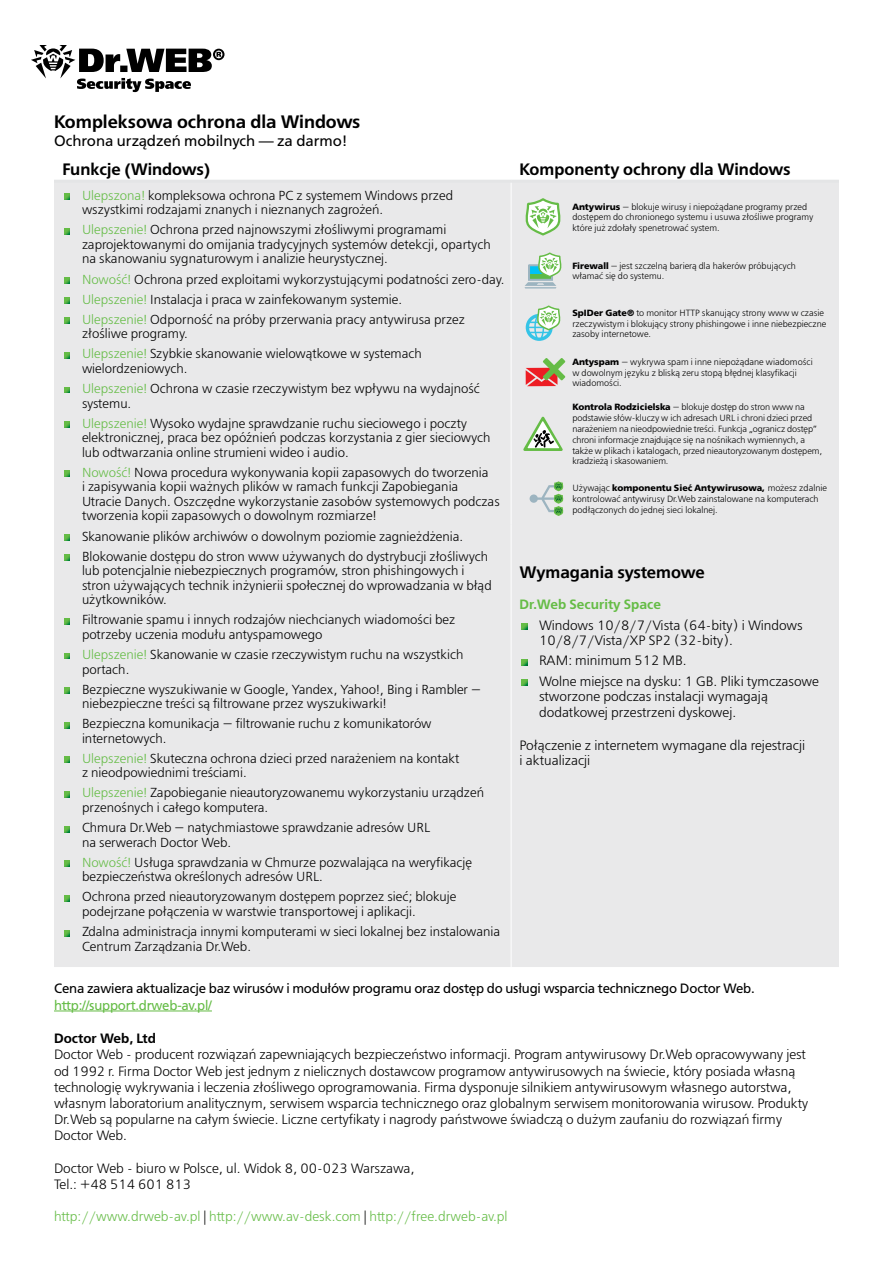
<style>
.page{position:relative;width:893px;height:1263px;background:#fff}
.page>*{position:absolute;margin:0;border:0;box-sizing:border-box;transform-origin:0 0}
.t1{font:18px "Free Set Demi Bold E";color:#000}
.t2{font:16.5px "Free Set Demi Bold E";color:#000}
.t3{font:16.5px "Free Set Demi Bold A";color:#000}
.t4{font:15px "Free Set E";color:#000}
.t5{font:13.5px/16.2px "Free Set Light E";letter-spacing:-.005em;color:#000}
.t6{font:13.5px "Free Set E";letter-spacing:-.015em;color:#000}
.t7{font:13.5px "Free Set Light E";color:#65bc46}
.t8{font:13.5px "Free Set C";letter-spacing:-.015em;color:#65bc46}
.t9{font:13.5px "Free Set Demi Bold E";color:#65bc46}
.t10{font:13.5px "Free Set Demi Bold E";color:#000}
.t11{font:13.05px/14.5px "Free Set Light E";color:#000}
.t12{font:9px/10.8px "Free Set Light E";color:#000}
.t13{font:9px "Free Set Bold E";color:#000}
.s1{color:#65bc46}
.s2{font-family:"Free Set Bold E"}
.s3{font-family:"Free Set Light E"}
.s4{color:#000}
</style>
<div class="page">
<svg style="left:31px;top:45px;width:193px;height:47px"></svg>
<hr style="left:54px;top:1011px;width:158px;height:1px;background:#65bc46">
<div style="left:54px;top:183px;width:785px;height:784px;background:#e9e9ea"></div>
<hr style="left:54px;top:180px;width:457px;height:3px;background:#e4e5e6">
<hr style="left:511px;top:180px;width:328px;height:3px;background:#e4e5e6">
<hr style="left:511px;top:183px;width:1px;height:341px;background:#fff">
<hr style="left:511px;top:524px;width:1px;height:443px;background:#fff">
<svg style="left:64px;top:194px;width:6px;height:6px"></svg>
<svg style="left:64px;top:228px;width:6px;height:6px"></svg>
<svg style="left:64px;top:278px;width:6px;height:6px"></svg>
<svg style="left:64px;top:298px;width:6px;height:6px"></svg>
<svg style="left:64px;top:318px;width:6px;height:6px"></svg>
<svg style="left:64px;top:352px;width:6px;height:6px"></svg>
<svg style="left:64px;top:387px;width:6px;height:6px"></svg>
<svg style="left:64px;top:422px;width:6px;height:6px"></svg>
<svg style="left:64px;top:471px;width:6px;height:6px"></svg>
<svg style="left:64px;top:534px;width:6px;height:6px"></svg>
<svg style="left:64px;top:555px;width:6px;height:6px"></svg>
<svg style="left:64px;top:618px;width:6px;height:6px"></svg>
<svg style="left:64px;top:653px;width:6px;height:6px"></svg>
<svg style="left:64px;top:688px;width:6px;height:6px"></svg>
<svg style="left:64px;top:722px;width:6px;height:6px"></svg>
<svg style="left:64px;top:757px;width:6px;height:6px"></svg>
<svg style="left:64px;top:791px;width:6px;height:6px"></svg>
<svg style="left:64px;top:826px;width:6px;height:6px"></svg>
<svg style="left:64px;top:861px;width:6px;height:6px"></svg>
<svg style="left:64px;top:895px;width:6px;height:6px"></svg>
<svg style="left:64px;top:930px;width:6px;height:6px"></svg>
<svg style="left:524px;top:195px;width:39px;height:43px"></svg>
<svg style="left:525px;top:253px;width:38px;height:35px"></svg>
<svg style="left:526px;top:306px;width:36px;height:35px"></svg>
<svg style="left:526px;top:358px;width:39px;height:28px"></svg>
<svg style="left:523px;top:416px;width:40px;height:35px"></svg>
<svg style="left:530px;top:481px;width:33px;height:35px"></svg>
<svg style="left:521px;top:624px;width:6px;height:6px"></svg>
<svg style="left:521px;top:659px;width:6px;height:6px"></svg>
<svg style="left:521px;top:680px;width:6px;height:6px"></svg>
<h1 class="t1" style="left:54px;top:112px;width:308px">Kompleksowa ochrona dla Windows</h1>
<p class="t4" style="left:54px;top:132px;width:295px">Ochrona urządzeń mobilnych — za darmo!</p>
<p class="t2" style="left:63px;top:160px;width:149px">Funkcje (Windows)</p>
<p class="t2" style="left:520px;top:160px;width:272px">Komponenty ochrony dla Windows</p>
<p class="t11" style="left:82px;top:188px;width:373px"><span class="s1">Ulepszona!</span> kompleksowa ochrona PC z systemem Windows przed wszystkimi rodzajami znanych i nieznanych zagrożeń.</p>
<p class="t11" style="left:82px;top:223px;width:410px"><span class="s1">Ulepszenie!</span> Ochrona przed najnowszymi złośliwymi programami zaprojektowanymi do omijania tradycyjnych systemów detekcji, opartych na skanowaniu sygnaturowym i analizie heurystycznej.</p>
<p class="t11" style="left:82px;top:269px;width:424px;line-height:20.1px"><span class="s1">Nowość!</span> Ochrona przed exploitami wykorzystującymi podatności zero-day.<br><span class="s1">Ulepszenie!</span> Instalacja i praca w zainfekowanym systemie.<br><span class="s1">Ulepszenie!</span> Odporność na próby przerwania pracy antywirusa przez</p>
<p class="t11" style="left:82px;top:324px;width:341px;line-height:20.1px">złośliwe programy.<br><span class="s1">Ulepszenie!</span> Szybkie skanowanie wielowątkowe w systemach</p>
<p class="t11" style="left:82px;top:359px;width:399px;line-height:20.1px">wielordzeniowych.<br><span class="s1">Ulepszenie!</span> Ochrona w czasie rzeczywistym bez wpływu na wydajność</p>
<p class="t11" style="left:82px;top:393px;width:387px;line-height:20.1px">systemu.<br><span class="s1">Ulepszenie!</span> Wysoko wydajne sprawdzanie ruchu sieciowego i poczty</p>
<p class="t11" style="left:82px;top:431px;width:410px">elektronicznej, praca bez opóźnień podczas korzystania z gier sieciowych lub odtwarzania online strumieni wideo i audio.</p>
<p class="t11" style="left:82px;top:465px;width:419px"><span class="s1">Nowość!</span> Nowa procedura wykonywania kopii zapasowych do tworzenia<br>i zapisywania kopii ważnych plików w ramach funkcji Zapobiegania Utracie Danych. Oszczędne wykorzystanie zasobów systemowych podczas tworzenia kopii zapasowych o dowolnym rozmiarze!</p>
<p class="t11" style="left:82px;top:526px;width:408px;line-height:20.1px">Skanowanie plików archiwów o dowolnym poziomie zagnieżdżenia.<br>Blokowanie dostępu do stron www używanych do dystrybucji złośliwych</p>
<p class="t11" style="left:82px;top:564px;width:411px">lub potencjalnie niebezpiecznych programów, stron phishingowych i stron używających technik inżynierii społecznej do wprowadzania w błąd użytkowników.</p>
<p class="t11" style="left:82px;top:613px;width:375px">Filtrowanie spamu i innych rodzajów niechcianych wiadomości bez potrzeby uczenia modułu antyspamowego</p>
<p class="t11" style="left:82px;top:647px;width:383px"><span class="s1">Ulepszenie!</span> Skanowanie w czasie rzeczywistym ruchu na wszystkich portach.</p>
<p class="t11" style="left:82px;top:682px;width:401px">Bezpieczne wyszukiwanie w Google, Yandex, Yahoo!, Bing i Rambler — niebezpieczne treści są filtrowane przez wyszukiwarki!</p>
<p class="t11" style="left:82px;top:717px;width:351px">Bezpieczna komunikacja — filtrowanie ruchu z komunikatorów internetowych.</p>
<p class="t11" style="left:82px;top:751px;width:379px"><span class="s1">Ulepszenie!</span> Skuteczna ochrona dzieci przed narażeniem na kontakt z nieodpowiednimi treściami.</p>
<p class="t11" style="left:82px;top:786px;width:404px"><span class="s1">Ulepszenie!</span> Zapobieganie nieautoryzowanemu wykorzystaniu urządzeń przenośnych i całego komputera.</p>
<p class="t11" style="left:82px;top:821px;width:350px">Chmura Dr.Web — natychmiastowe sprawdzanie adresów URL na serwerach Doctor Web.</p>
<p class="t11" style="left:82px;top:855px;width:391px"><span class="s1">Nowość!</span> Usługa sprawdzania w Chmurze pozwalająca na weryfikację bezpieczeństwa określonych adresów URL.</p>
<p class="t11" style="left:82px;top:890px;width:376px">Ochrona przed nieautoryzowanym dostępem poprzez sieć; blokuje podejrzane połączenia w warstwie transportowej i aplikacji.</p>
<p class="t11" style="left:82px;top:924px;width:420px">Zdalna administracja innymi komputerami w sieci lokalnej bez instalowania<br>Centrum Zarządzania Dr.Web.</p>
<p class="t12" style="left:572px;top:201px;width:243px"><span class="s2">Antywirus</span> — blokuje wirusy i niepożądane programy przed dostępem do chronionego systemu i usuwa złośliwe programy które już zdołały spenetrować system.</p>
<p class="t12" style="left:572px;top:260px;width:225px"><span class="s2">Firewall</span> — jest szczelną barierą dla hakerów próbujących włamać się do systemu.</p>
<p class="t12" style="left:572px;top:308px;width:255px"><span class="s2">SpIDer Gate®</span> to monitor HTTP skanujący strony www w czasie rzeczywistym i blokujący strony phishingowe i inne niebezpieczne zasoby internetowe.</p>
<p class="t12" style="left:572px;top:356px;width:242px"><span class="s2">Antyspam</span> — wykrywa spam i inne niepożądane wiadomości w dowolnym języku z bliską zeru stopą błędnej klasyfikacji wiadomości.</p>
<p class="t12" style="left:572px;top:402px;width:251px"><span class="s2">Kontrola Rodzicielska</span> — blokuje dostęp do stron www na podstawie słów-kluczy w ich adresach URL i chroni dzieci przed narażeniem na nieodpowiednie treści. Funkcja „ogranicz dostęp” chroni informacje znajdujące się na nośnikach wymiennych, a także w plikach i katalogach, przed nieautoryzowanym dostępem, kradzieżą i skasowaniem.</p>
<p class="t13" style="left:572px;top:483px;width:256px"><span class="s3">Używając</span> komponentu Sieć Antywirusowa, <span class="s3">możesz zdalnie</span></p>
<p class="t12" style="left:572px;top:494px;width:248px">kontrolować antywirusy Dr.Web zainstalowane na komputerach podłączonych do jednej sieci lokalnej.</p>
<p class="t3" style="left:520px;top:563px;width:187px">Wymagania systemowe</p>
<p class="t9" style="left:520px;top:596px;width:143px">Dr.Web Security Space</p>
<p class="t5" style="left:539px;top:618px;width:265px;line-height:15px">Windows 10/8/7/Vista (64-bity) i Windows<br>10/8/7/Vista/XP SP2 (32-bity).</p>
<p class="t5" style="left:539px;top:650px;width:281px;line-height:20.5px">RAM: minimum 512 MB.<br>Wolne miejsce na dysku: 1 GB. Pliki tymczasowe</p>
<p class="t5" style="left:539px;top:688px;width:230px">stworzone podczas instalacji wymagają dodatkowej przestrzeni dyskowej.</p>
<p class="t5" style="left:520px;top:738px;width:287px;line-height:15px">Połączenie z internetem wymagane dla rejestracji i aktualizacji</p>
<p class="t6" style="left:54px;top:981px;width:702px">Cena zawiera aktualizacje baz wirusów i modułów programu oraz dostęp do usługi wsparcia technicznego Doctor Web.</p>
<p class="t8" style="left:54px;top:997px;width:159px">http://support.drweb-av.pl/</p>
<p class="t10" style="left:54px;top:1030px;width:103px">Doctor Web, Ltd</p>
<p class="t5" style="left:54px;top:1047px;width:756px">Doctor Web - producent rozwiązań zapewniających bezpieczeństwo informacji. Program antywirusowy Dr.Web opracowywany jest od 1992 r. Firma Doctor Web jest jednym z nielicznych dostawcow programow antywirusowych na świecie, który posiada własną technologię wykrywania i leczenia złośliwego oprogramowania. Firma dysponuje silnikiem antywirusowym własnego autorstwa, własnym laboratorium analitycznym, serwisem wsparcia technicznego oraz globalnym serwisem monitorowania wirusow. Produkty Dr.Web są popularne na całym świecie. Liczne certyfikaty i nagrody państwowe świadczą o dużym zaufaniu do rozwiązań firmy Doctor Web.</p>
<p class="t5" style="left:54px;top:1160px;width:362px">Doctor Web - biuro w Polsce, ul. Widok 8, 00-023 Warszawa,<br>Tel.: +48 514 601 813</p>
<p class="t7" style="left:54px;top:1209px;width:455px">http://www.drweb-av.pl <span class="s4">|</span> http://www.av-desk.com <span class="s4">|</span> http://free.drweb-av.pl</p>
</div>
